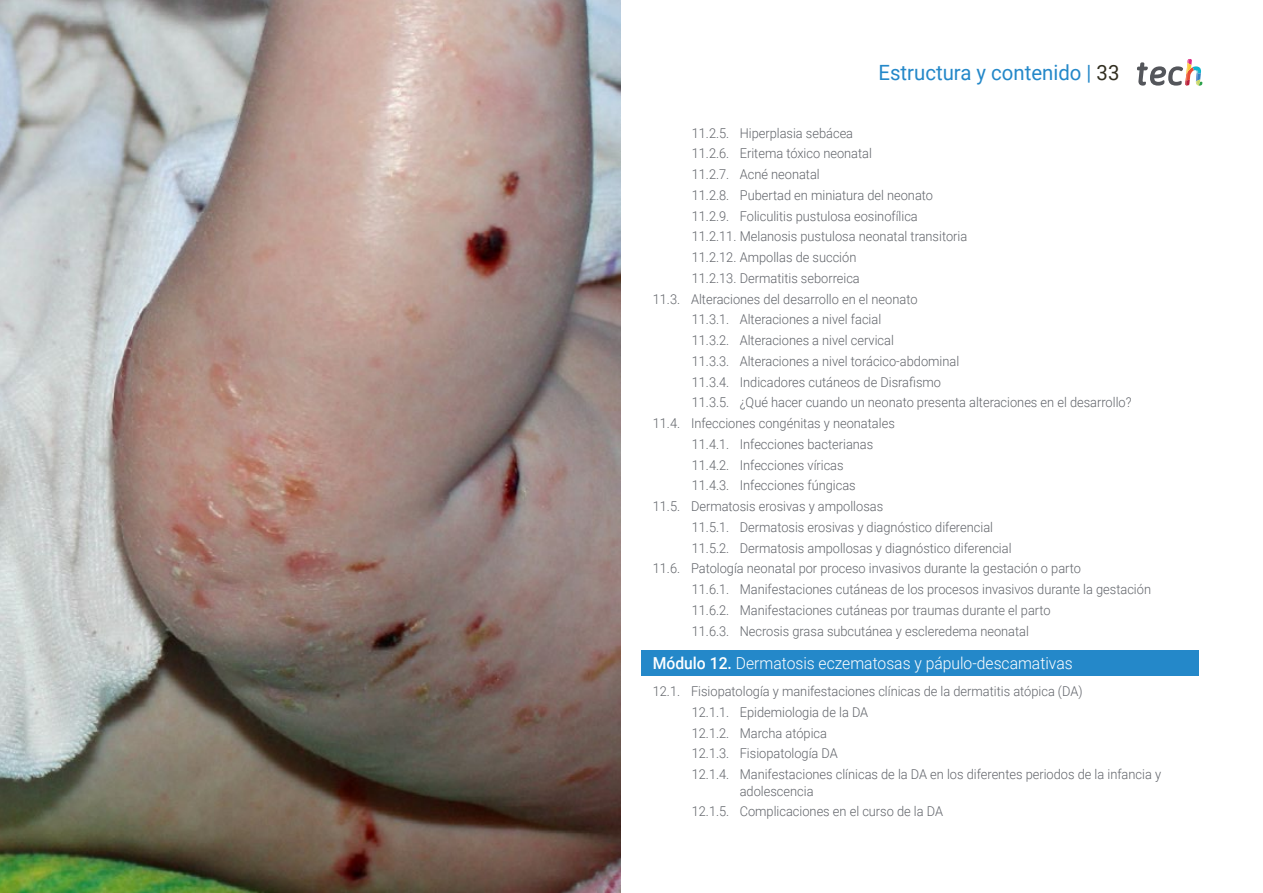
<style>
.page{position:relative;width:1263px;height:893px;background:#fff}
.page>*{position:absolute;margin:0;border:0;box-sizing:border-box;transform-origin:0 0}
.t1{font:21px "Roboto";color:#2488c9}
.t2{font:300 16.5px "Roboto";color:#fff;scale:.95 1}
.t3{font:300 13.5px/20.7px "Roboto";color:#61646a;scale:.95 1}
.s1{color:#312e20}
.s2{font-weight:500}
</style>
<div class="page">
<img style="left:0;top:0;width:621px;height:893px">
<svg style="left:1137px;top:59px;width:65px;height:27px"></svg>
<div style="left:642px;top:650px;width:557px;height:25px;background:#2488c9"></div>
<h1 class="t1" style="left:878px;top:57px;width:242px">Estructura y contenido | <span class="s1">33</span></h1>
<p class="t3" style="left:692px;top:122px;width:171px">11.2.5. Hiperplasia sebácea</p>
<p class="t3" style="left:692px;top:143px;width:191px">11.2.6. Eritema tóxico neonatal</p>
<p class="t3" style="left:692px;top:164px;width:136px">11.2.7. Acné neonatal</p>
<p class="t3" style="left:692px;top:184px;width:255px">11.2.8. Pubertad en miniatura del neonato</p>
<p class="t3" style="left:692px;top:205px;width:239px">11.2.9. Foliculitis pustulosa eosinofílica</p>
<p class="t3" style="left:692px;top:226px;width:291px">11.2.11. Melanosis pustulosa neonatal transitoria</p>
<p class="t3" style="left:692px;top:247px;width:175px">11.2.12. Ampollas de succión</p>
<p class="t3" style="left:692px;top:267px;width:178px">11.2.13. Dermatitis seborreica</p>
<p class="t3" style="left:653px;top:288px;width:280px">11.3. Alteraciones del desarrollo en el neonato</p>
<p class="t3" style="left:692px;top:309px;width:201px">11.3.1. Alteraciones a nivel facial</p>
<p class="t3" style="left:692px;top:330px;width:214px">11.3.2. Alteraciones a nivel cervical</p>
<p class="t3" style="left:692px;top:350px;width:283px">11.3.3. Alteraciones a nivel torácico-abdominal</p>
<p class="t3" style="left:692px;top:371px;width:264px">11.3.4. Indicadores cutáneos de Disrafismo</p>
<p class="t3" style="left:692px;top:392px;width:464px">11.3.5. ¿Qué hacer cuando un neonato presenta alteraciones en el desarrollo?</p>
<p class="t3" style="left:653px;top:413px;width:256px">11.4. Infecciones congénitas y neonatales</p>
<p class="t3" style="left:692px;top:433px;width:193px">11.4.1. Infecciones bacterianas</p>
<p class="t3" style="left:692px;top:454px;width:161px">11.4.2. Infecciones víricas</p>
<p class="t3" style="left:692px;top:475px;width:174px">11.4.3. Infecciones fúngicas</p>
<p class="t3" style="left:653px;top:496px;width:244px">11.5. Dermatosis erosivas y ampollosas</p>
<p class="t3" style="left:692px;top:516px;width:319px">11.5.1. Dermatosis erosivas y diagnóstico diferencial</p>
<p class="t3" style="left:692px;top:537px;width:338px">11.5.2. Dermatosis ampollosas y diagnóstico diferencial</p>
<p class="t3" style="left:653px;top:558px;width:452px">11.6. Patología neonatal por proceso invasivos durante la gestación o parto</p>
<p class="t3" style="left:692px;top:579px;width:485px">11.6.1. Manifestaciones cutáneas de los procesos invasivos durante la gestación</p>
<p class="t3" style="left:692px;top:599px;width:379px">11.6.2. Manifestaciones cutáneas por traumas durante el parto</p>
<p class="t3" style="left:692px;top:620px;width:356px">11.6.3. Necrosis grasa subcutánea y escleredema neonatal</p>
<p class="t2" style="left:653px;top:651px;width:443px"><span class="s2">Módulo 12.</span> Dermatosis eczematosas y pápulo-descamativas</p>
<p class="t3" style="left:692px;top:680px;width:495px;text-indent:-39px">12.1. Fisiopatología y manifestaciones clínicas de la dermatitis atópica (DA)<br>12.1.1. Epidemiologia de la DA<br>12.1.2. Marcha atópica<br>12.1.3. Fisiopatología DA<br>12.1.4. Manifestaciones clínicas de la DA en los diferentes periodos de la infancia y</p>
<p class="t3" style="left:692px;top:780px;width:266px;text-indent:48px">adolescencia<br>12.1.5. Complicaciones en el curso de la DA</p>
</div>
